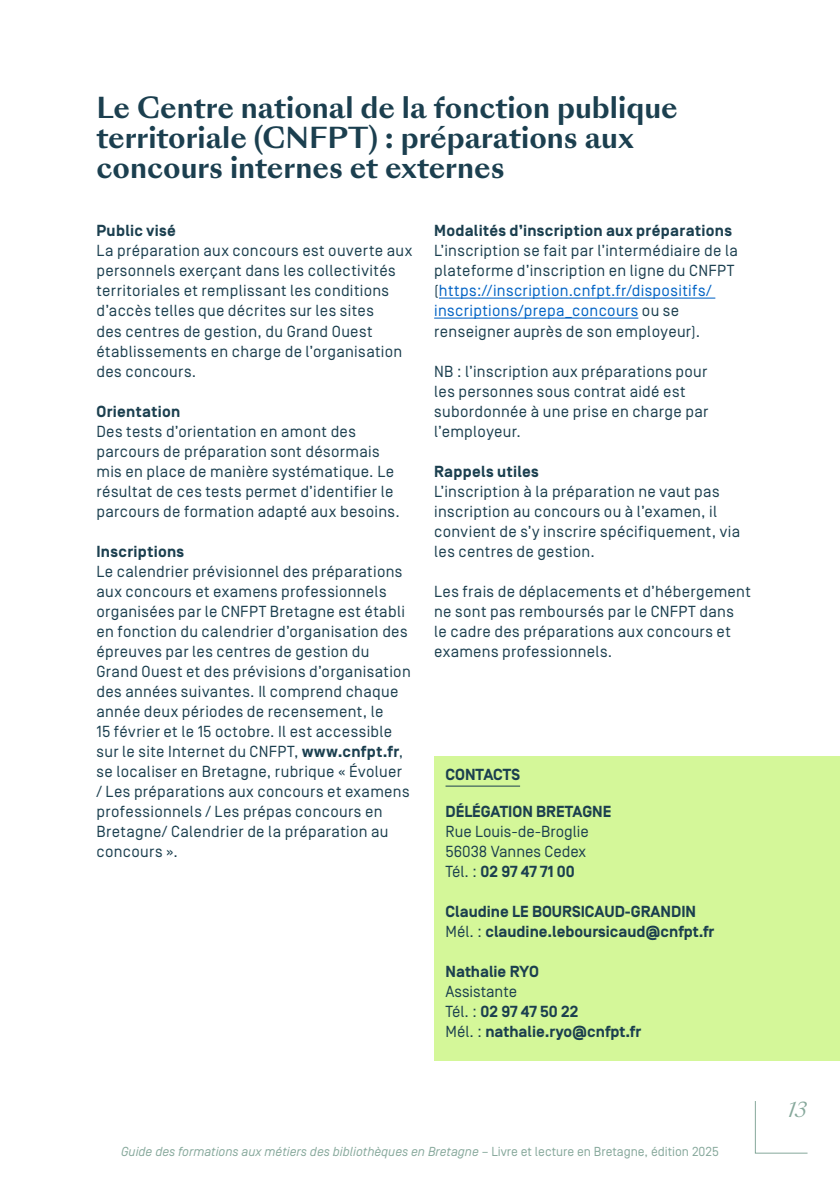
<style>
.page{position:relative;width:840px;height:1191px;background:#fff}
.page>*{position:absolute;margin:0;border:0;box-sizing:border-box;transform-origin:0 0}
.t1{font:700 28px/30px "Sang Bleu Sunrise";color:#1b3f4f}
.t2{font:italic 20px "Sang Bleu Sunrise";color:#86a89b}
.t3{font:16px/20px "Simplon Norm";letter-spacing:.02em;color:#1b3f4f}
.t4{font:700 16px/20px "Simplon Norm";color:#1b3f4f}
.t5{font:700 16px "Simplon Norm";letter-spacing:.02em;color:#1b3f4f}
.t6{font:16px/20px "Simplon Norm";color:#1b3f4f}
.t7{font:700 16px "Simplon Norm";letter-spacing:.025em;color:#1b3f4f}
.t8{font:italic 13px "Simplon Norm";color:#86a89b}
.s1{font-weight:700}
.s2{color:#0063c5}
.s3{font-weight:400}
.s4{font-style:normal}
</style>
<div class="page">
<svg style="left:754px;top:1101px;width:54px;height:53px"></svg>
<hr style="left:438px;top:297px;width:277px;height:1px;background:#0063c5">
<hr style="left:434px;top:317px;width:204px;height:1px;background:#0063c5">
<div style="left:434px;top:755px;width:405px;height:305px;background:#d4f799"></div>
<hr style="left:445px;top:785px;width:75px;height:1px;background:#1b3f4f">
<h1 class="t1" style="left:96px;top:93px;width:582px">Le Centre national de la fonction publique territoriale (CNFPT) : préparations aux concours internes et externes</h1>
<p class="t5" style="left:96px;top:222px;width:81px">Public visé</p>
<p class="t3" style="left:96px;top:241px;width:317px">La préparation aux concours est ouverte aux personnels exerçant dans les collectivités territoriales et remplissant les conditions d’accès telles que décrites sur les sites<br>des centres de gestion, du Grand Ouest établissements en charge de l’organisation des concours.</p>
<p class="t7" style="left:96px;top:402px;width:85px">Orientation</p>
<p class="t3" style="left:96px;top:421px;width:305px">Des tests d’orientation en amont des parcours de préparation sont désormais mis en place de manière systématique. Le résultat de ces tests permet d’identifier le parcours de formation adapté aux besoins.</p>
<p class="t7" style="left:96px;top:542px;width:89px">Inscriptions</p>
<p class="t3" style="left:96px;top:561px;width:315px">Le calendrier prévisionnel des préparations aux concours et examens professionnels organisées par le CNFPT Bretagne est établi en fonction du calendrier d’organisation des épreuves par les centres de gestion du Grand Ouest et des prévisions d’organisation des années suivantes. Il comprend chaque année deux périodes de recensement, le<br>15 février et le 15 octobre. Il est accessible sur le site Internet du CNFPT, <span class="s1">www.cnfpt.fr</span>, se localiser en Bretagne, rubrique « Évoluer / Les préparations aux concours et examens professionnels / Les prépas concours en Bretagne/ Calendrier de la préparation au concours ».</p>
<p class="t5" style="left:434px;top:222px;width:299px">Modalités d’inscription aux préparations</p>
<p class="t3" style="left:434px;top:241px;width:305px">L’inscription se fait par l’intermédiaire de la plateforme d’inscription en ligne du CNFPT (<span class="s2">https://inscription.cnfpt.fr/dispositifs/ inscriptions/prepa_concours</span> ou se renseigner auprès de son employeur).</p>
<p class="t3" style="left:434px;top:361px;width:275px">NB : l’inscription aux préparations pour les personnes sous contrat aidé est subordonnée à une prise en charge par l’employeur.</p>
<p class="t5" style="left:434px;top:462px;width:106px">Rappels utiles</p>
<p class="t3" style="left:434px;top:481px;width:307px">L’inscription à la préparation ne vaut pas inscription au concours ou à l’examen, il convient de s’y inscrire spécifiquement, via les centres de gestion.</p>
<p class="t3" style="left:434px;top:581px;width:318px">Les frais de déplacements et d’hébergement ne sont pas remboursés par le CNFPT dans<br>le cadre des préparations aux concours et examens professionnels.</p>
<p class="t4" style="left:445px;top:765px;width:76px">CONTACTS</p>
<p class="t4" style="left:445px;top:802px;width:167px">DÉLÉGATION BRETAGNE</p>
<p class="t6" style="left:445px;top:821px;width:145px">Rue Louis-de-Broglie<br>56038 Vannes Cedex<br>Tél. : <span class="s1">02 97 47 71 00</span></p>
<p class="t4" style="left:445px;top:902px;width:270px">Claudine LE BOURSICAUD-GRANDIN<br><span class="s3">Mél. :</span> claudine.leboursicaud@cnfpt.fr</p>
<p class="t4" style="left:445px;top:962px;width:95px">Nathalie RYO</p>
<p class="t4" style="left:445px;top:982px;width:197px"><span class="s3">Assistante<br>Tél. :</span> 02 97 47 50 22<br><span class="s3">Mél. :</span> nathalie.ryo@cnfpt.fr</p>
<p class="t8" style="left:121px;top:1144px;width:598px">Guide des formations aux métiers des bibliothèques en Bretagne – <span class="s4">Livre et lecture en Bretagne, édition 2025</span></p>
<p class="t2" style="left:787px;top:1096px;width:20px">13</p>
</div>
